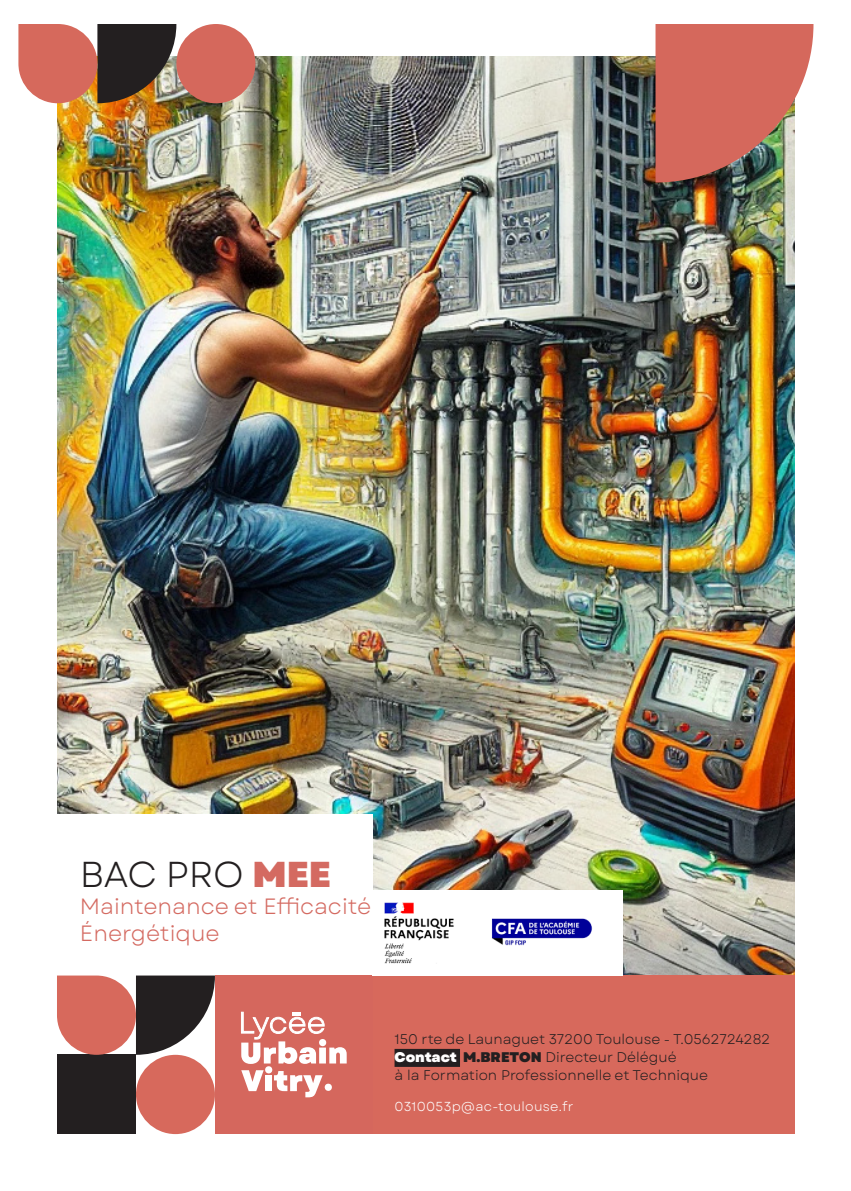
<style>
.page{position:relative;width:851px;height:1191px;background:#fff}
.page>*{position:absolute;margin:0;border:0;box-sizing:border-box;transform-origin:0 0}
.t1{font:36px "Garet";letter-spacing:-.01em;color:#231f20}
.t2{font:22px/27px "Garet";color:#d46a61}
.t3{font:14px/18px "Garet";color:#231f20}
.t4{font:13px "Garet";letter-spacing:.02em;color:#fff}
.s1{font-weight:800;color:#d46a61}
.s2{font-weight:800;color:#fff}
.s3{font-weight:800}
</style>
<div class="page">
<img style="left:57px;top:57px;width:737px;height:918px">
<div style="left:373px;top:975px;width:421px;height:159px;background:#d7695c"></div>
<div style="left:394px;top:1049px;width:66px;height:18px;background:#231f20"></div>
<div style="left:57px;top:814px;width:316px;height:161px;background:#fff"></div>
<div style="left:215px;top:975px;width:158px;height:159px;background:#d5675d"></div>
<div style="left:57px;top:1054px;width:79px;height:80px;background:#231f20"></div>
<div style="left:136px;top:1054px;width:79px;height:80px;background:#d7695c;border-radius:50%"></div>
<div style="left:176px;top:24px;width:79px;height:79px;background:#d5685c;border-radius:50%"></div>
<svg style="left:655px;top:24px;width:158px;height:158px;background:#c97669"></svg>
<svg style="left:57px;top:975px;width:158px;height:79px"></svg>
<svg style="left:18px;top:24px;width:158px;height:79px;background:#8f5b4e"></svg>
<div style="left:324px;top:1083px;width:8px;height:8px;background:#fff;border-radius:50%"></div>
<svg style="left:241px;top:1070px;width:81px;height:27px"></svg>
<svg style="left:241px;top:1011px;width:105px;height:53px"></svg>
<div style="left:265px;top:1066px;width:7px;height:7px;background:#fff;border-radius:50%"></div>
<div style="left:319px;top:1039px;width:7px;height:7px;background:#fff;border-radius:50%"></div>
<img style="left:373px;top:890px;width:249px;height:85px">
<p class="t1" style="left:80px;top:852px;width:253px">BAC PRO <span class="s1">MEE</span></p>
<p class="t2" style="left:80px;top:893px;width:293px">Maintenance et Efficacité<br>Énergétique</p>
<p class="t3" style="left:394px;top:1030px;width:377px">150 rte de Launaguet 37200 Toulouse - T.0562724282</p>
<p class="t3" style="left:394px;top:1048px;width:315px"><span class="s2">Contact</span> <span class="s3">M.BRETON</span> Directeur Délégué<br>à la Formation Professionnelle et Technique</p>
<p class="t4" style="left:394px;top:1098px;width:180px">0310053p@ac-toulouse.fr</p>
</div>
